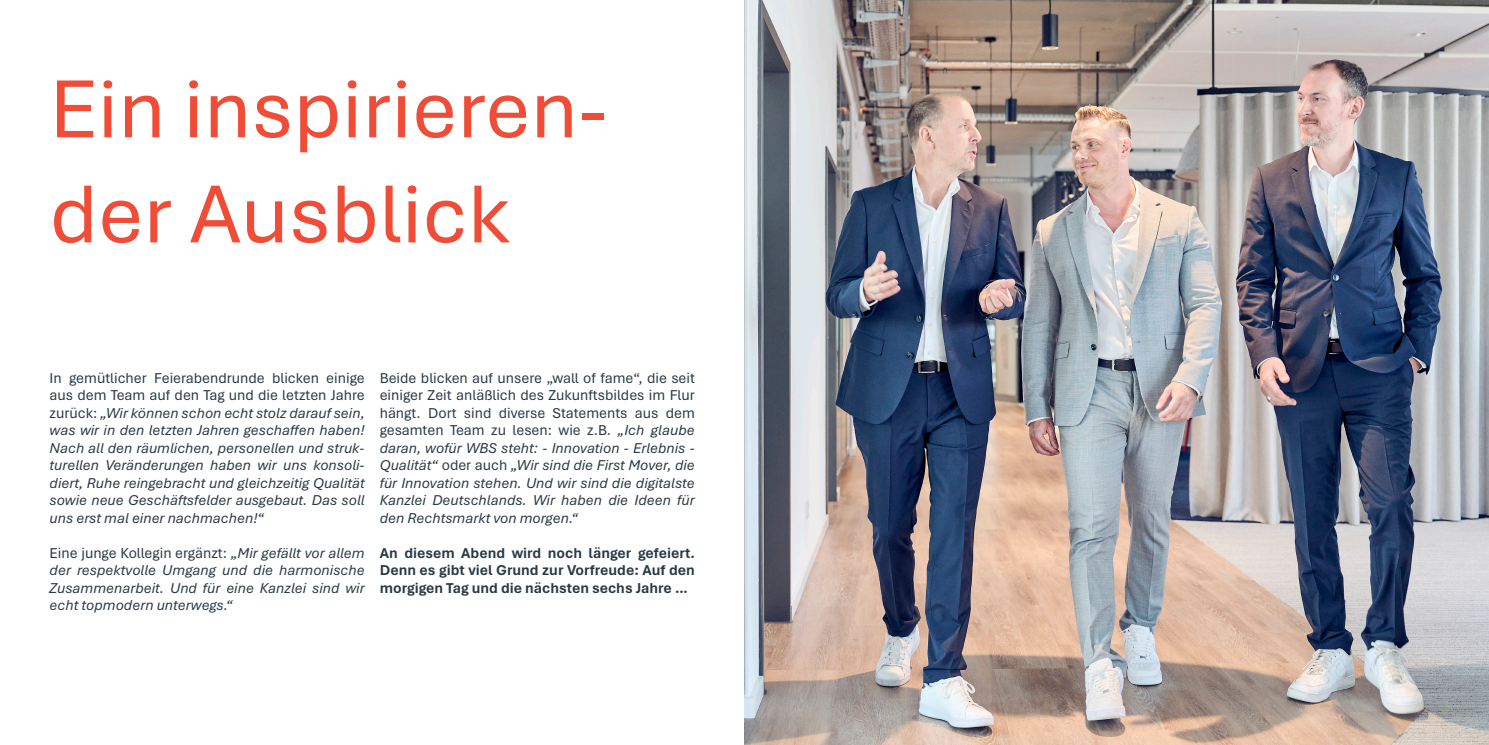
<style>
.page{position:relative;width:1489px;height:745px;background:#fff}
.page>*{position:absolute;margin:0;border:0;box-sizing:border-box;transform-origin:0 0}
.t1{font:86.25px/105px "Aptos";color:#ef4d37}
.t2{font:italic 15px/17.5px "Aptos";color:#293943;text-align:justify}
.t3{font:700 15px/17.5px "Aptos";color:#293943;text-align:justify}
.s1{font-style:normal}
</style>
<div class="page">
<img style="left:744px;top:0;width:744px;height:744px">
<p class="t1" style="left:50px;top:53px;width:559px">Ein inspirieren&shy;der Ausblick</p>
<p class="t2" style="left:50px;top:368px;width:316px"><span class="s1">In gemütlicher Feierabendrunde blicken einige aus dem Team auf den Tag und die letzten Jahre zurück:</span> „Wir können schon echt stolz darauf sein, was wir in den letzten Jahren geschaffen haben!<br>Nach all den räumlichen, personellen und struk&shy;turellen Veränderungen haben wir uns konsoli&shy;diert, Ruhe reingebracht und gleichzeitig Qualität sowie neue Geschäftsfelder ausgebaut. Das soll uns erst mal einer nachmachen!“</p>
<p class="t2" style="left:50px;top:543px;width:316px"><span class="s1">Eine junge Kollegin ergänzt:</span> „Mir gefällt vor allem der respektvolle Umgang und die harmonische Zusammenarbeit. Und für eine Kanzlei sind wir echt topmodern unterwegs.“</p>
<p class="t2" style="left:380px;top:368px;width:316px"><span class="s1">Beide blicken auf unsere „wall of fame“, die seit einiger Zeit anläßlich des Zukunftsbildes im Flur hängt. Dort sind diverse Statements aus dem gesamten Team zu lesen: wie z.B.</span> „Ich glaube daran, wofür WBS steht: - Innovation - Erlebnis - Qualität“ <span class="s1">oder auch</span> „Wir sind die First Mover, die für Innovation stehen. Und wir sind die digitalste Kanzlei Deutschlands. Wir haben die Ideen für den Rechtsmarkt von morgen.“</p>
<p class="t3" style="left:380px;top:543px;width:316px">An diesem Abend wird noch länger gefeiert.<br>Denn es gibt viel Grund zur Vorfreude: Auf den morgigen Tag und die nächsten sechs Jahre …</p>
</div>
